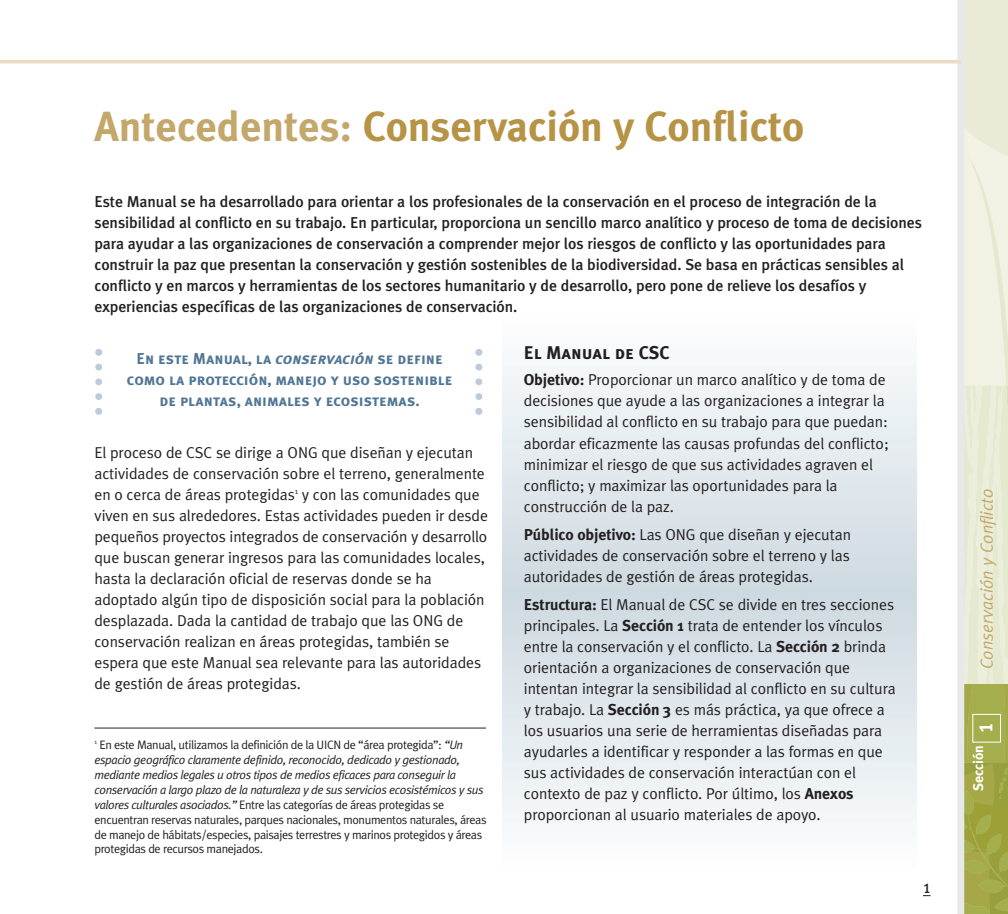
<style>
.page{position:relative;width:1008px;height:914px;background:#fff}
.page>*{position:absolute;margin:0;border:0;box-sizing:border-box;transform-origin:0 0}
.t1{font:700 42px "Meta Plus";color:#b69345}
.t2{font:19.25px "Meta Plus Bold Caps";color:#fff}
.t3{font:18.38px "Meta Plus Bold Caps";color:#231f20}
.t4{font:italic 17.5px "Meta Plus Normal";color:#c4a86b}
.t5{font:15.75px/21px "Meta Plus Normal";letter-spacing:-.005em;color:#231f20}
.t6{font:500 15.75px/21px "Meta Plus";letter-spacing:-.005em;color:#231f20}
.t7{font:15.75px/21px "Meta Plus Bold Caps";color:#507696;text-align:center}
.t8{font:700 14px "Meta Plus";color:#fff}
.t9{font:14px "Meta Plus Medium Caps";color:#231f20}
.t10{font:12.25px/14.9px "Meta Plus Normal";letter-spacing:-.03em;color:#231f20}
.s1{color:#c4a86b}
.s2{font-style:italic}
.s3{font-family:"Meta Plus";font-weight:700}
</style>
<div class="page">
<svg style="left:964px;top:0;width:44px;height:914px;background:#d9dcb6"></svg>
<div style="left:957px;top:0;width:7px;height:914px;background:#e7e8e9"></div>
<hr style="left:0;top:60px;width:961px;height:3px;background:#ebddc3">
<div style="left:972px;top:714px;width:29px;height:28px;border:1px solid #fff"></div>
<svg style="left:503px;top:365px;width:413px;height:457px;background:#e0e8ec"></svg>
<svg style="left:95px;top:349px;width:7px;height:66px"></svg>
<svg style="left:475px;top:349px;width:7px;height:66px"></svg>
<hr style="left:94px;top:727px;width:392px;height:1px;background:#231f20">
<h1 class="t1" style="left:94px;top:102px;width:711px"><span class="s1">Antecedentes:</span> Conservación y Conflicto</h1>
<p class="t6" style="left:94px;top:191px;width:829px">Este Manual se ha desarrollado para orientar a los profesionales de la conservación en el proceso de integración de la sensibilidad al conflicto en su trabajo. En particular, proporciona un sencillo marco analítico y proceso de toma de decisiones para ayudar a las organizaciones de conservación a comprender mejor los riesgos de conflicto y las oportunidades para construir la paz que presentan la conservación y gestión sostenibles de la biodiversidad. Se basa en prácticas sensibles al conflicto y en marcos y herramientas de los sectores humanitario y de desarrollo, pero pone de relieve los desafíos y experiencias específicas de las organizaciones de conservación.</p>
<p class="t7" style="left:127px;top:348px;width:327px">En este Manual, la <span class="s2">conservación</span> se define como la protección, manejo y uso sostenible de plantas, animales y ecosistemas.</p>
<p class="t3" style="left:524px;top:342px;width:147px">El Manual de CSC</p>
<p class="t5" style="left:524px;top:369px;width:366px"><span class="s3">Objetivo:</span> Proporcionar un marco analítico y de toma de decisiones que ayude a las organizaciones a integrar la sensibilidad al conflicto en su trabajo para que puedan: abordar eficazmente las causas profundas del conflicto; minimizar el riesgo de que sus actividades agraven el conflicto; y maximizar las oportunidades para la construcción de la paz.</p>
<p class="t5" style="left:524px;top:523px;width:329px;text-align:justify"><span class="s3">Público objetivo:</span> Las ONG que diseñan y ejecutan actividades de conservación sobre el terreno y las autoridades de gestión de áreas protegidas.</p>
<p class="t5" style="left:524px;top:593px;width:373px"><span class="s3">Estructura:</span> El Manual de CSC se divide en tres secciones principales. La <span class="s3">Sección 1</span> trata de entender los vínculos entre la conservación y el conflicto. La <span class="s3">Sección 2</span> brinda orientación a organizaciones de conservación que intentan integrar la sensibilidad al conflicto en su cultura y trabajo. La <span class="s3">Sección 3</span> es más práctica, ya que ofrece a los usuarios una serie de herramientas diseñadas para ayudarles a identificar y responder a las formas en que sus actividades de conservación interactúan con el contexto de paz y conflicto. Por último, los <span class="s3">Anexos </span>proporcionan al usuario materiales de apoyo.</p>
<p class="t5" style="left:94px;top:441px;width:395px">El proceso de CSC se dirige a ONG que diseñan y ejecutan actividades de conservación sobre el terreno, generalmente en o cerca de áreas protegidas<sup>1</sup> y con las comunidades que viven en sus alrededores. Estas actividades pueden ir desde pequeños proyectos integrados de conservación y desarrollo que buscan generar ingresos para las comunidades locales, hasta la declaración oficial de reservas donde se ha adoptado algún tipo de disposición social para la población desplazada. Dada la cantidad de trabajo que las ONG de conservación realizan en áreas protegidas, también se espera que este Manual sea relevante para las autoridades de gestión de áreas protegidas.</p>
<p class="t10" style="left:94px;top:737px;width:394px"><sup>1</sup> En este Manual, utilizamos la definición de la UICN de “área protegida”: <span class="s2">“Un espacio geográfico claramente definido, reconocido, dedicado y gestionado, mediante medios legales u otros tipos de medios eficaces para conseguir la conservación a largo plazo de la naturaleza y de sus servicios ecosistémicos y sus valores culturales asociados.”</span> Entre las categorías de áreas protegidas se encuentran reservas naturales, parques nacionales, monumentos naturales, áreas de manejo de hábitats/especies, paisajes terrestres y marinos protegidos y áreas protegidas de recursos manejados.</p>
<p class="t9" style="left:923px;top:880px;width:9px">1</p>
<p class="t4" style="left:976px;top:669px;width:182px;rotate:-90deg">Conservación y Conflicto</p>
<p class="t2" style="left:974px;top:733px;width:12px;rotate:-90deg">1</p>
<p class="t8" style="left:970px;top:791px;width:48px;rotate:-90deg">Sección</p>
</div>
